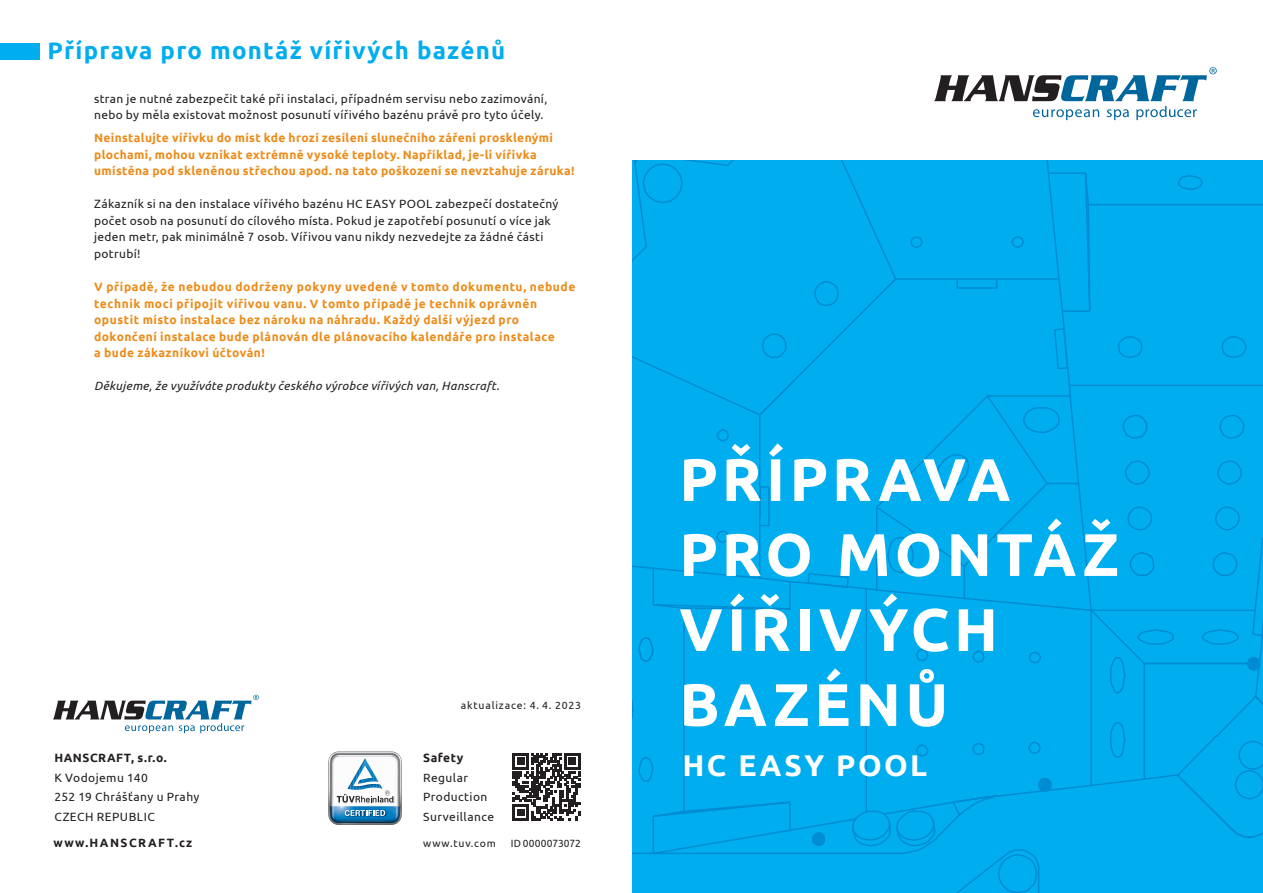
<style>
.page{position:relative;width:1263px;height:893px;background:#fff}
.page>*{position:absolute;margin:0;border:0;box-sizing:border-box;transform-origin:0 0}
.t1{font:700 60px/75px "Ubuntu";letter-spacing:.075em;color:#fff}
.t2{font:700 30px "Ubuntu";letter-spacing:.08em;color:#fff}
.t3{font:700 24px "Ubuntu";letter-spacing:.05em;color:#00aeef}
.t4{font:700 12px/16.5px "Ubuntu";letter-spacing:.035em;color:#eb8c1b}
.t5{font:12px/16.5px "Ubuntu";letter-spacing:.03em;color:#231f20}
.t6{font:italic 12px "Ubuntu";letter-spacing:.025em;color:#231f20}
.t7{font:700 12px "Ubuntu";letter-spacing:.125em;color:#231f20}
.t8{font:700 12px "Ubuntu";letter-spacing:.045em;color:#231f20}
.t9{font:700 12px "Ubuntu";letter-spacing:.065em;color:#231f20}
.t10{font:10.5px "Ubuntu";letter-spacing:.07em;color:#231f20}
.t11{font:10.5px "Ubuntu";letter-spacing:.005em;color:#231f20}
</style>
<div class="page">
<div style="left:632px;top:160px;width:631px;height:733px;background:#00aeef"></div>
<div style="left:632px;top:350px;width:631px;height:505px;background:#00aeef"></div>
<div style="left:632px;top:162px;width:410px;height:596px;background:#00aeef"></div>
<svg style="left:1246px;top:654px;width:15px;height:67px"></svg>
<svg style="left:1038px;top:775px;width:14px;height:63px"></svg>
<svg style="left:811px;top:829px;width:15px;height:64px"></svg>
<svg style="left:632px;top:689px;width:2px;height:39px"></svg>
<svg style="left:934px;top:67px;width:283px;height:53px"></svg>
<div style="left:0;top:43px;width:39px;height:16px;background:#00aeef"></div>
<svg style="left:328px;top:751px;width:74px;height:74px"></svg>
<svg style="left:53px;top:695px;width:206px;height:38px"></svg>
<svg style="left:513px;top:753px;width:67px;height:68px"></svg>
<h3 class="t3" style="left:48px;top:36px;width:459px">Příprava pro montáž vířivých bazénů</h3>
<p class="t5" style="left:94px;top:90px;width:455px">stran je nutné zabezpečit také při instalaci, případném servisu nebo zazimování, nebo by měla existovat možnost posunutí vířivého bazénu právě pro tyto účely.</p>
<p class="t4" style="left:94px;top:129px;width:482px">Neinstalujte vířivku do míst kde hrozí zesílení slunečního záření prosklenými plochami, mohou vznikat extrémně vysoké teploty. Například, je-li vířivka umístěna pod skleněnou střechou apod. na tato poškození se nevztahuje záruka!</p>
<p class="t5" style="left:94px;top:195px;width:466px">Zákazník si na den instalace vířivého bazénu HC EASY POOL zabezpečí dostatečný počet osob na posunutí do cílového místa. Pokud je zapotřebí posunutí o více jak jeden metr, pak minimálně 7 osob. Vířivou vanu nikdy nezvedejte za žádné části potrubí!</p>
<p class="t4" style="left:94px;top:278px;width:483px">V případě, že nebudou dodrženy pokyny uvedené v tomto dokumentu, nebude technik moci připojit vířivou vanu. V tomto případě je technik oprávněn opustit místo instalace bez nároku na náhradu. Každý další výjezd pro dokončení instalace bude plánován dle plánovacího kalendáře pro instalace<br>a bude zákazníkovi účtován!</p>
<p class="t6" style="left:94px;top:379px;width:407px">Děkujeme, že využíváte produkty českého výrobce vířivých van, Hanscraft.</p>
<p class="t8" style="left:54px;top:751px;width:114px">HANSCRAFT, s.r.o.</p>
<p class="t5" style="left:54px;top:767px;width:147px;line-height:19.5px">K Vodojemu 140<br>252 19 Chrášťany u Prahy<br>CZECH REPUBLIC</p>
<p class="t7" style="left:54px;top:835px;width:140px">www.HANSCRAFT.cz</p>
<p class="t10" style="left:461px;top:699px;width:122px">aktualizace: 4. 4. 2023</p>
<p class="t9" style="left:423px;top:751px;width:42px">Safety</p>
<p class="t5" style="left:423px;top:767px;width:72px;line-height:19.5px">Regular<br>Production<br>Surveillance</p>
<p class="t10" style="left:423px;top:837px;width:74px">www.tuv.com</p>
<p class="t11" style="left:511px;top:837px;width:72px">ID 0000073072</p>
<h1 class="t1" style="left:679px;top:441px;width:441px">PŘÍPRAVA<br>PRO MONTÁŽ<br>VÍŘIVÝCH<br>BAZÉNŮ</h1>
<h2 class="t2" style="left:682px;top:747px;width:246px">HC EASY POOL</h2>
</div>
